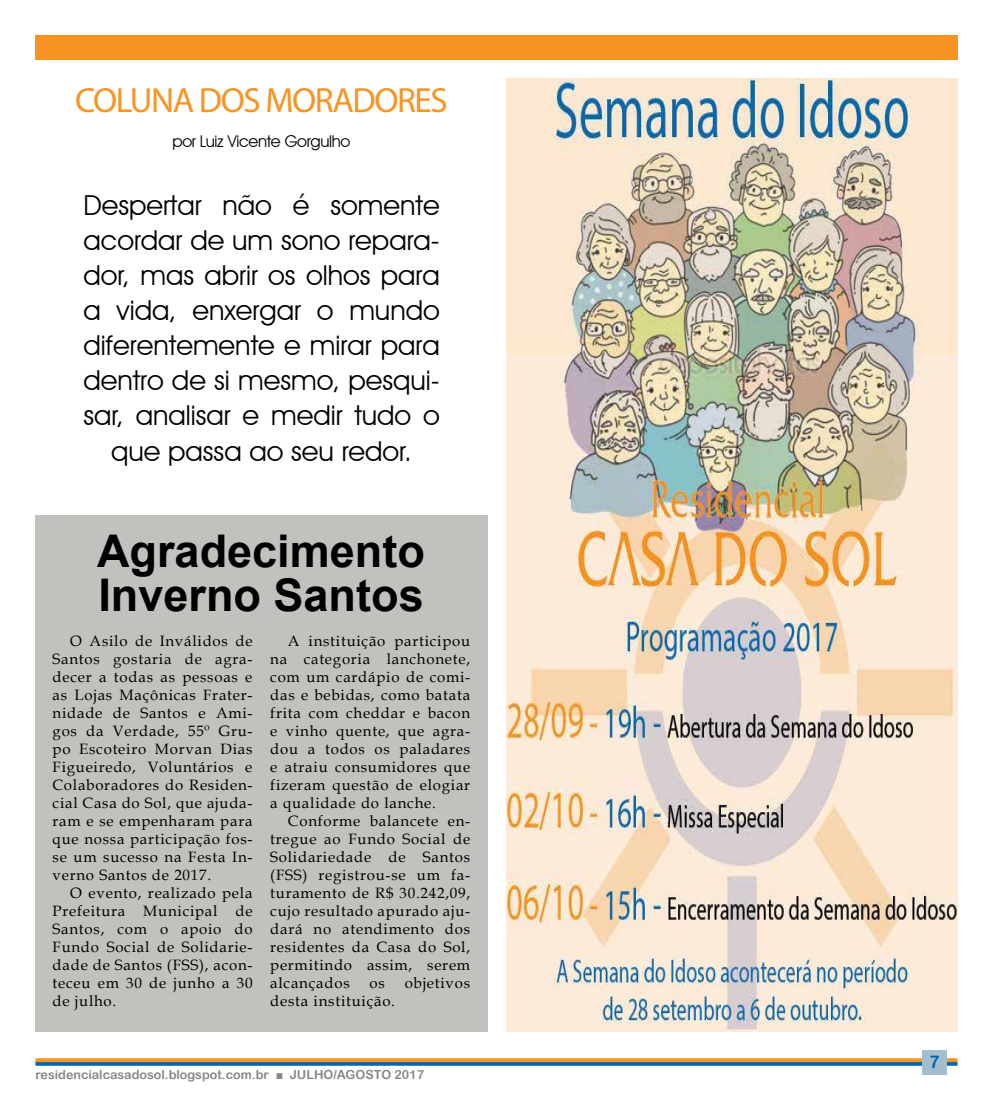
<style>
.page{position:relative;width:993px;height:1117px;background:#fff}
.page>*{position:absolute;margin:0;border:0;box-sizing:border-box;transform-origin:0 0}
.t1{font:700 45px/43.8px "Arial";color:#000}
.t2{font:35px "Myriad Pro";letter-spacing:-.04em;color:#f79423}
.t3{font:27.5px/35px "Avant Garde IT Cby BT";color:#000;text-align:center}
.t4{font:17.5px "Arial Rounded MT Bold";color:#0168ad}
.t5{font:16.25px "Avant Garde IT Cby BT";letter-spacing:-.02em;color:#000}
.t6{font:15px/18px "Book Antiqua";letter-spacing:.05em;color:#000;text-align:justify}
.t7{font:12.5px "Arial Rounded MT Bold";color:#868785}
.s1{font-family:"Arial"}
</style>
<div class="page">
<svg style="left:35px;top:1061px;width:922px;height:4px;background:#427489"></svg>
<svg style="left:35px;top:1057px;width:922px;height:4px"></svg>
<div style="left:921px;top:1049px;width:25px;height:25px;background:#a3bcce"></div>
<div style="left:35px;top:35px;width:922px;height:25px;background:#f79421"></div>
<div style="left:35px;top:515px;width:452px;height:516px;background:#c1c2be"></div>
<img style="left:506px;top:78px;width:451px;height:953px">
<h2 class="t2" style="left:75px;top:78px;width:374px">COLUNA DOS MORADORES</h2>
<p class="t5" style="left:172px;top:131px;width:179px">por Luiz Vicente Gorgulho</p>
<h3 class="t3" style="left:83px;top:188px;width:358px">Despertar não é somente acordar de um sono repara&shy;dor, mas abrir os olhos para a vida, enxergar o mundo diferentemente e mirar para dentro de si mesmo, pesqui&shy;sar, analisar e medir tudo o que passa ao seu redor.</h3>
<h1 class="t1" style="left:97px;top:530px;width:329px">Agradecimento<br>Inverno Santos</h1>
<p class="t6" style="left:53px;top:631px;width:201px;text-indent:18px">O Asilo de Inválidos de Santos gostaria de agra&shy;decer a todas as pessoas e as Lojas Maçônicas Frater&shy;nidade de Santos e Ami&shy;gos da Verdade, 55º Gru&shy;po Escoteiro Morvan Dias Figueiredo, Voluntários e Colaboradores do Residen&shy;cial Casa do Sol, que ajuda&shy;ram e se empenharam para que nossa participação fos&shy;se um sucesso na Festa In&shy;verno Santos de 2017.</p>
<p class="t6" style="left:53px;top:883px;width:201px;text-indent:18px">O evento, realizado pela Prefeitura Municipal de Santos, com o apoio do Fundo Social de Solidarie&shy;dade de Santos (FSS), acon&shy;teceu em 30 de junho a 30 de julho.</p>
<p class="t6" style="left:270px;top:631px;width:201px;text-indent:18px">A instituição participou na categoria lanchonete, com um cardápio de comi&shy;das e bebidas, como batata frita com cheddar e bacon e vinho quente, que agra&shy;dou a todos os paladares e atraiu consumidores que fizeram questão de elogiar a qualidade do lanche.</p>
<p class="t6" style="left:270px;top:811px;width:201px;text-indent:18px">Conforme balancete en&shy;tregue ao Fundo Social de Solidariedade de Santos (FSS) registrou-se um fa&shy;turamento de R$ 30.242,09, cujo resultado apurado aju&shy;dará no atendimento dos residentes da Casa do Sol, permitindo assim, serem alcançados</p>
<p class="t6" style="left:369px;top:973px;width:17px">os</p>
<p class="t6" style="left:404px;top:973px;width:67px">objetivos</p>
<p class="t6" style="left:270px;top:991px;width:126px">desta instituição.</p>
<p class="t7" style="left:35px;top:1066px;width:390px">residencialcasadosol.blogspot.com.br <span class="s1">■</span> JULHO/AGOSTO 2017</p>
<p class="t4" style="left:928px;top:1051px;width:12px">7</p>
</div>
